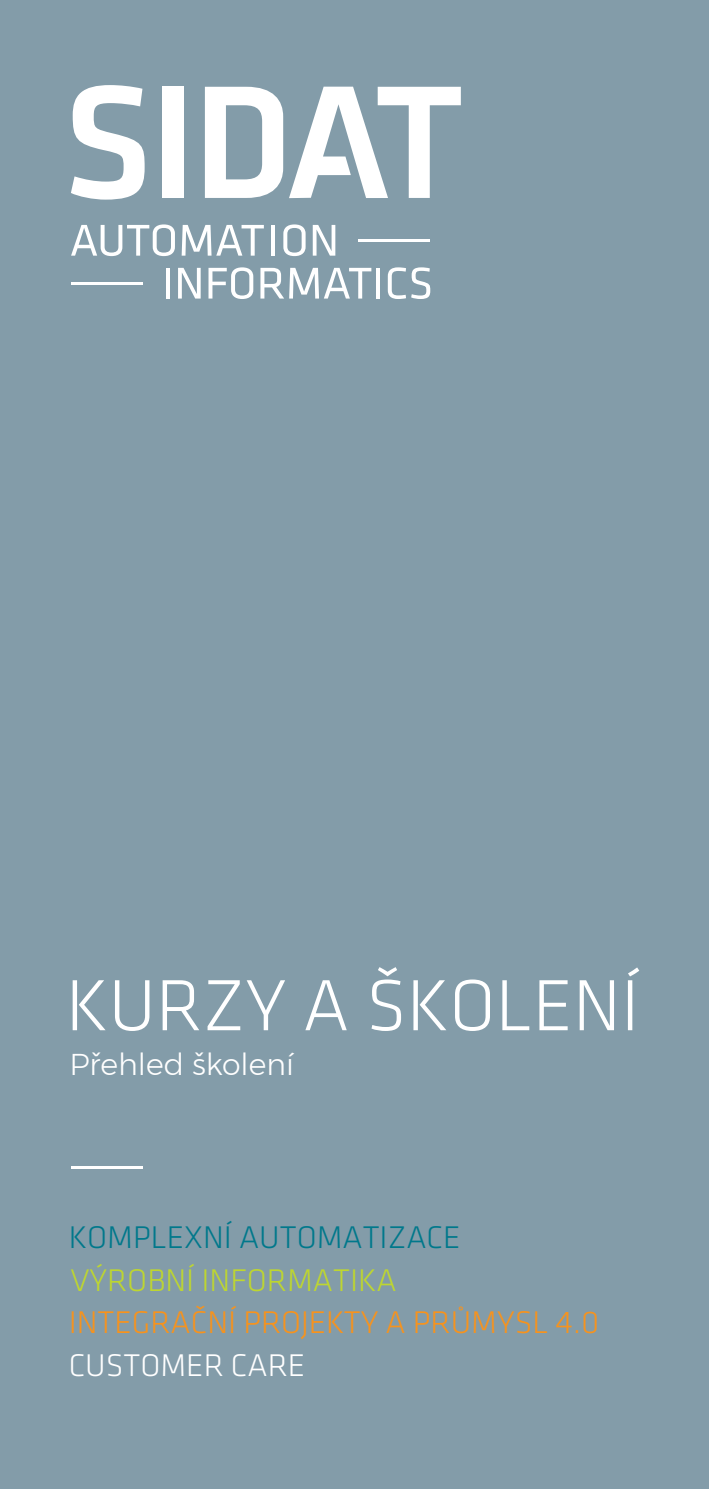
<style>
.page{position:relative;width:709px;height:1489px;background:#fff}
.page>*{position:absolute;margin:0;border:0;box-sizing:border-box;transform-origin:0 0}
.t1{font:300 75px "Klavika CE";color:#fff}
.t2{font:300 32.5px "Klavika CE";color:#f7931d}
.t3{font:300 32.5px "Klavika CE";color:#00788b}
.t4{font:300 32.5px "Klavika CE";color:#bed630}
.t5{font:300 32.5px "Klavika CE";color:#fff}
.t6{font:300 30px "Montserrat";color:#fff}
</style>
<div class="page">
<div style="left:0;top:0;width:709px;height:1488px;background:#839ca9"></div>
<svg style="left:71px;top:85px;width:74px;height:115px"></svg>
<div style="left:162px;top:87px;width:21px;height:111px;background:#fff"></div>
<svg style="left:205px;top:87px;width:78px;height:111px"></svg>
<svg style="left:289px;top:87px;width:172px;height:111px"></svg>
<svg style="left:71px;top:224px;width:104px;height:32px"></svg>
<svg style="left:182px;top:225px;width:82px;height:31px"></svg>
<hr style="left:271px;top:225px;width:4px;height:31px;background:#fff">
<svg style="left:283px;top:224px;width:22px;height:32px"></svg>
<svg style="left:313px;top:225px;width:22px;height:31px"></svg>
<hr style="left:358px;top:239px;width:72px;height:3px;background:#fff">
<hr style="left:71px;top:282px;width:72px;height:3px;background:#fff">
<hr style="left:166px;top:268px;width:4px;height:30px;background:#fff">
<svg style="left:178px;top:268px;width:23px;height:30px"></svg>
<svg style="left:208px;top:267px;width:45px;height:32px"></svg>
<svg style="left:260px;top:268px;width:111px;height:30px"></svg>
<hr style="left:376px;top:268px;width:4px;height:30px;background:#fff">
<svg style="left:388px;top:267px;width:42px;height:32px"></svg>
<hr style="left:71px;top:1165px;width:72px;height:3px;background:#fff">
<h1 class="t1" style="left:66px;top:977px;width:575px">KURZY A ŠKOLENÍ</h1>
<p class="t6" style="left:69px;top:1046px;width:226px">Přehled školení</p>
<p class="t3" style="left:69px;top:1225px;width:393px">KOMPLEXNÍ AUTOMATIZACE</p>
<p class="t4" style="left:70px;top:1267px;width:328px">VÝROBNÍ INFORMATIKA</p>
<p class="t2" style="left:69px;top:1310px;width:532px">INTEGRAČNÍ PROJEKTY A PRŮMYSL 4.0</p>
<p class="t5" style="left:69px;top:1352px;width:238px">CUSTOMER CARE</p>
</div>
